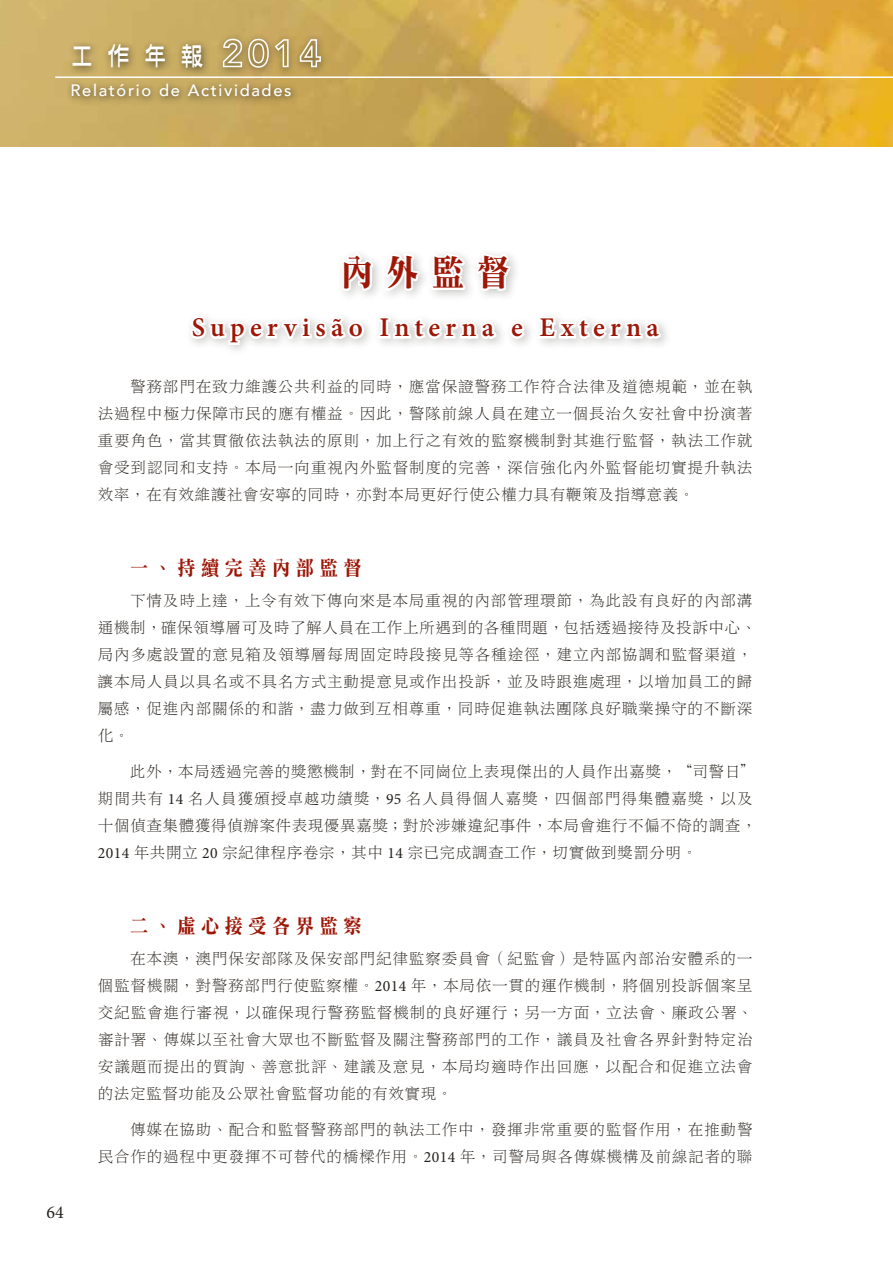
<style>
.page{position:relative;width:893px;height:1263px;background:#fff}
.page>*{position:absolute;margin:0;border:0;box-sizing:border-box;transform-origin:0 0}
.t1{font:36px "DF Li Song HK W7";color:#9d1606;scale:.9 1}
.t2{font:600 27px "Minion Pro";letter-spacing:.2em;color:#9d1606}
.t3{font:25.5px "DF Ya Yi HK W6";color:#fff;scale:.9 1}
.t4{font:20.25px "DF Li Song HK W7";letter-spacing:.3em;color:#9d1606;scale:.9 1}
.t5{font:18px "Minion Pro";color:#26211c}
.t6{font:500 16.5px "Avenir";letter-spacing:.1em;color:#fff}
.t7{font:15.75px/27px "DF Li Song HK W3";letter-spacing:.04em;color:#26211c;text-align:justify}
.s1{font-family:"Minion Pro"}
</style>
<div class="page">
<img style="left:0;top:0;width:893px;height:146px">
<hr style="left:55px;top:76px;width:838px;height:2px;background:#fff">
<div style="left:66px;top:38px;width:145px;height:39px;background:#26211c;opacity:.8"></div>
<div style="left:65px;top:78px;width:234px;height:27px;background:#26211c;opacity:.8"></div>
<div style="left:216px;top:33px;width:113px;height:45px;background:#26211c;opacity:.8"></div>
<svg style="left:221px;top:38px;width:68px;height:31px;background:#c2ad7c"></svg>
<svg style="left:299px;top:38px;width:23px;height:30px"></svg>
<svg style="left:343px;top:254px;width:34px;height:39px"></svg>
<svg style="left:387px;top:253px;width:126px;height:41px"></svg>
<svg style="left:190px;top:317px;width:176px;height:30px"></svg>
<svg style="left:379px;top:318px;width:121px;height:25px"></svg>
<svg style="left:511px;top:322px;width:17px;height:19px"></svg>
<svg style="left:540px;top:317px;width:124px;height:26px"></svg>
<h3 class="t3" style="left:71px;top:42px;width:149px">工作年報</h3>
<p class="t6" style="left:71px;top:76px;width:223px">Relatório de Actividades</p>
<p class="t5" style="left:47px;top:1200px;width:19px">64</p>
<h1 class="t1" style="left:341px;top:253px;width:189px">內外監督</h1>
<h2 class="t2" style="left:192px;top:309px;width:469px">Supervisão Interna e Externa</h2>
<p class="t7" style="left:98px;top:372px;width:656px;text-indent:32px">警務部門在致力維護公共利益的同時，應當保證警務工作符合法律及道德規範，並在執法過程中極力保障市民的應有權益。因此，警隊前線人員在建立一個長治久安社會中扮演著重要角色，當其貫徹依法執法的原則，加上行之有效的監察機制對其進行監督，執法工作就會受到認同和支持。本局一向重視內外監督制度的完善，深信強化內外監督能切實提升執法效率，在有效維護社會安寧的同時，亦對本局更好行使公權力具有鞭策及指導意義。</p>
<p class="t4" style="left:130px;top:556px;width:259px">一、持續完善內部監督</p>
<p class="t7" style="left:97px;top:587px;width:660px;text-align:left;text-indent:33px">下情及時上達，上令有效下傳向來是本局重視的內部管理環節，為此設有良好的內部溝通機制，確保領導層可及時了解人員在工作上所遇到的各種問題，包括透過接待及投訴中心、局內多處設置的意見箱及領導層每周固定時段接見等各種途徑，建立內部協調和監督渠道，讓本局人員以具名或不具名方式主動提意見或作出投訴，並及時跟進處理，以增加員工的歸屬感，促進內部關係的和諧，盡力做到互相尊重，同時促進執法團隊良好職業操守的不斷深化。</p>
<p class="t7" style="left:98px;top:757px;width:660px;text-align:left;text-indent:32px">此外，本局透過完善的獎懲機制，對在不同崗位上表現傑出的人員作出嘉獎，“司警日”期間共有 <span class="s1">14</span> 名人員獲頒授卓越功績獎，<span class="s1">95</span> 名人員得個人嘉獎，四個部門得集體嘉獎，以及十個偵查集體獲得偵辦案件表現優異嘉獎；對於涉嫌違紀事件，本局會進行不偏不倚的調查，<span class="s1">2014</span> 年共開立 <span class="s1">20</span> 宗紀律程序卷宗，其中 <span class="s1">14</span> 宗已完成調查工作，切實做到獎罰分明。</p>
<p class="t4" style="left:130px;top:914px;width:259px">二、虛心接受各界監察</p>
<p class="t7" style="left:98px;top:945px;width:657px;text-indent:32px">在本澳，澳門保安部隊及保安部門紀律監察委員會（紀監會）是特區內部治安體系的一個監督機關，對警務部門行使監察權。<span class="s1">2014</span> 年，本局依一貫的運作機制，將個別投訴個案呈交紀監會進行審視，以確保現行警務監督機制的良好運行；另一方面，立法會、廉政公署、審計署、傳媒以至社會大眾也不斷監督及關注警務部門的工作，議員及社會各界針對特定治安議題而提出的質詢、善意批評、建議及意見，本局均適時作出回應，以配合和促進立法會的法定監督功能及公眾社會監督功能的有效實現。</p>
<p class="t7" style="left:98px;top:1115px;width:656px;text-align:right">傳媒在協助、配合和監督警務部門的執法工作中，發揮非常重要的監督作用，在推動警<br>民合作的過程中更發揮不可替代的橋樑作用。<span class="s1">2014</span> 年，司警局與各傳媒機構及前線記者的聯</p>
</div>
